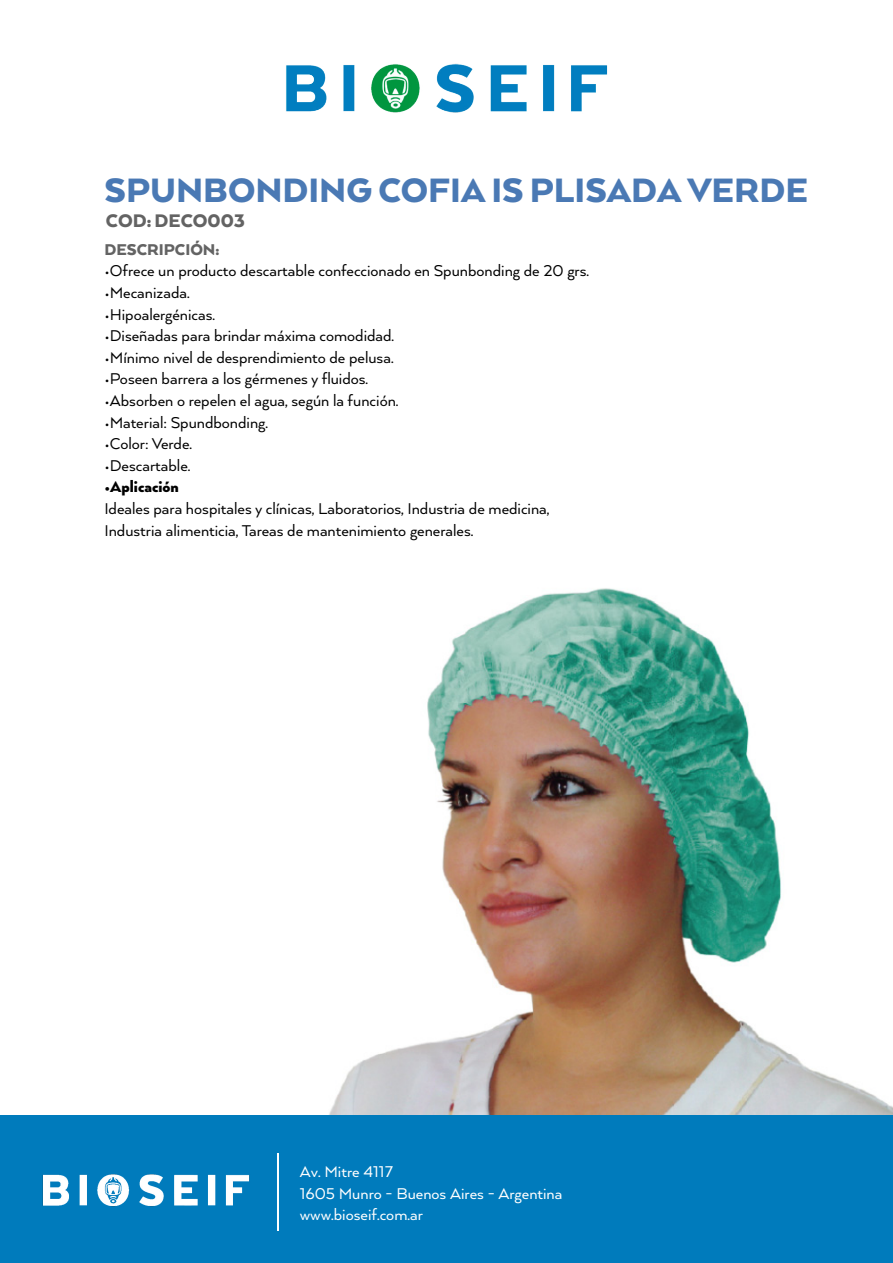
<style>
.page{position:relative;width:893px;height:1263px;background:#fff}
.page>*{position:absolute;margin:0;border:0;box-sizing:border-box;transform-origin:0 0}
.t1{font:900 39px "Arquitecta";color:#4a79b4}
.t2{font:900 21px "Arquitecta";color:#636363}
.t3{font:18px/21.6px "Arquitecta";color:#000}
.t4{font:18px/21.6px "Arquitecta";color:#fff}
.t5{font:900 18px "Arquitecta";color:#636363}
.t6{font:900 18px "Arquitecta";color:#000}
</style>
<div class="page">
<img style="left:329px;top:588px;width:564px;height:527px">
<div style="left:0;top:1115px;width:893px;height:148px;background:#007bbc"></div>
<img style="left:42px;top:1174px;width:208px;height:33px">
<hr style="left:277px;top:1154px;width:2px;height:77px;background:#fff">
<img style="left:286px;top:63px;width:322px;height:50px">
<h1 class="t1" style="left:104px;top:166px;width:705px">SPUNBONDING COFIA IS PLISADA VERDE</h1>
<p class="t2" style="left:106px;top:207px;width:141px">COD: DECO003</p>
<p class="t5" style="left:104px;top:238px;width:116px">DESCRIPCIÓN:</p>
<p class="t3" style="left:104px;top:260px;width:486px">•Ofrece un producto descartable confeccionado en Spunbonding de 20 grs.</p>
<p class="t3" style="left:104px;top:281px;width:87px">•Mecanizada.</p>
<p class="t3" style="left:104px;top:303px;width:112px">•Hipoalergénicas.</p>
<p class="t3" style="left:104px;top:324px;width:291px">•Diseñadas para brindar máxima comodidad.</p>
<p class="t3" style="left:104px;top:346px;width:291px">•Mínimo nivel de desprendimiento de pelusa.</p>
<p class="t3" style="left:104px;top:368px;width:265px">•Poseen barrera a los gérmenes y fluidos.</p>
<p class="t3" style="left:104px;top:389px;width:295px">•Absorben o repelen el agua, según la función.</p>
<p class="t3" style="left:104px;top:411px;width:165px">•Material: Spundbonding.</p>
<p class="t3" style="left:104px;top:432px;width:89px">•Color: Verde.</p>
<p class="t3" style="left:104px;top:454px;width:87px">•Descartable.</p>
<p class="t6" style="left:104px;top:476px;width:76px">•Aplicación</p>
<p class="t3" style="left:104px;top:497px;width:446px">Ideales para hospitales y clínicas, Laboratorios, Industria de medicina,<br>Industria alimenticia, Tareas de mantenimiento generales.</p>
<p class="t4" style="left:300px;top:1160px;width:264px">Av. Mitre 4117<br>1605 Munro - Buenos Aires - Argentina www.bioseif.com.ar</p>
</div>
